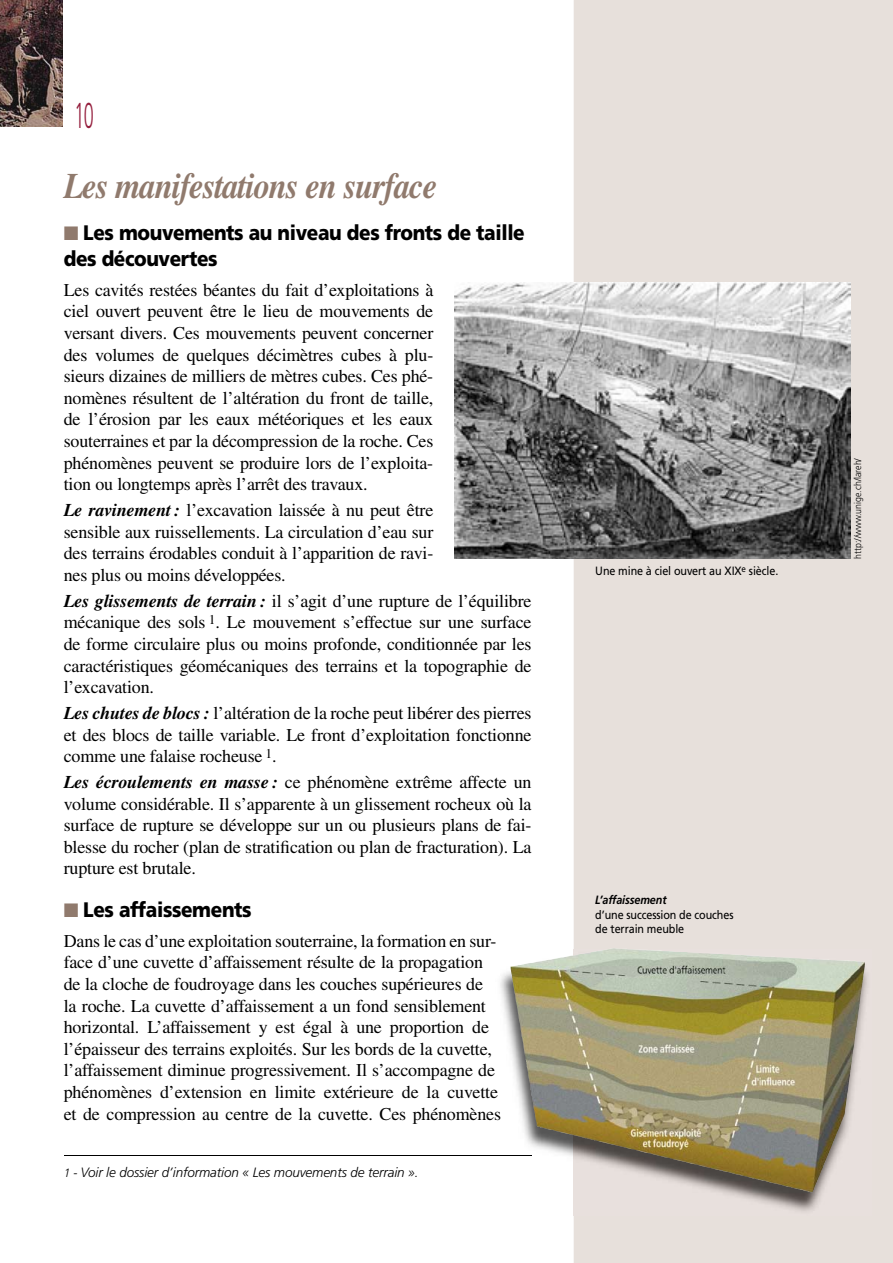
<style>
.page{position:relative;width:893px;height:1263px;background:#fff}
.page>*{position:absolute;margin:0;border:0;box-sizing:border-box;transform-origin:0 0}
.t1{font:italic 700 36px "Times";letter-spacing:-.03em;color:#907a6d;scale:.9 1}
.t2{font:300 36px "Frutiger";color:#941d3c;scale:.5 1}
.t3{font:900 21px/25.2px "Frutiger";letter-spacing:-.02em;color:#000;scale:.9 1}
.t4{font:18px/21.6px "Times";letter-spacing:-.01em;color:#000;text-align:justify}
.t5{font:italic 300 13.5px "Frutiger";letter-spacing:-.01em;color:#000}
.t6{font:12px/14.4px "Frutiger";letter-spacing:-.01em;color:#000;scale:.9 1}
.t7{font:italic 700 12px "Frutiger";letter-spacing:-.01em;color:#000;scale:.9 1}
.t8{font:300 9.75px "Frutiger";color:#000;scale:.9 1}
.s1{font-weight:700;font-style:italic}
.s2{font-size:12px}
</style>
<div class="page">
<div style="left:574px;top:0;width:319px;height:1263px;background:#e7e0db"></div>
<img style="left:0;top:0;width:62px;height:127px">
<img style="left:455px;top:283px;width:395px;height:275px">
<img style="left:500px;top:950px;width:371px;height:265px">
<img style="left:822px;top:962px;width:43px;height:208px">
<hr style="left:64px;top:1155px;width:467px;height:1px;background:#000">
<h1 class="t2" style="left:75px;top:95px;width:40px">10</h1>
<h1 class="t1" style="left:64px;top:165px;width:417px">Les manifestations en surface</h1>
<p class="t3" style="left:64px;top:220px;width:514px;text-indent:19px">Les mouvements au niveau des fronts de taille des découvertes</p>
<p class="t4" style="left:64px;top:279px;width:371px">Les cavités restées béantes du fait d’exploitations à ciel ouvert peuvent être le lieu de mouvements de versant divers. Ces mouvements peuvent concerner des volumes de quelques décimètres cubes à plu&shy;sieurs dizaines de milliers de mètres cubes. Ces phé&shy;nomènes résultent de l’altération du front de taille, de l’érosion par les eaux météoriques et les eaux souterraines et par la décompression de la roche. Ces phénomènes peuvent se produire lors de l’exploita&shy;tion ou longtemps après l’arrêt des travaux.</p>
<p class="t4" style="left:64px;top:499px;width:371px"><span class="s1">Le ravinement :</span> l’excavation laissée à nu peut être sensible aux ruissellements. La circulation d’eau sur des terrains érodables conduit à l’apparition de ravi&shy;nes plus ou moins développées.</p>
<p class="t4" style="left:64px;top:590px;width:469px"><span class="s1">Les glissements de terrain :</span> il s’agit d’une rupture de l’équilibre mécanique des sols <sup>1</sup>. Le mouvement s’effectue sur une surface de forme circulaire plus ou moins profonde, conditionnée par les caractéristiques géomécaniques des terrains et la topographie de l’excavation.</p>
<p class="t4" style="left:64px;top:702px;width:469px"><span class="s1">Les chutes de blocs :</span> l’altération de la roche peut libérer des pierres et des blocs de taille variable. Le front d’exploitation fonctionne comme une falaise rocheuse <sup>1</sup>.</p>
<p class="t4" style="left:64px;top:771px;width:469px"><span class="s1">Les écroulements en masse :</span> ce phénomène extrême affecte un volume considérable. Il s’apparente à un glissement rocheux où la surface de rupture se développe sur un ou plusieurs plans de fai&shy;blesse du rocher (plan de stratification ou plan de fracturation). La rupture est brutale.</p>
<p class="t3" style="left:83px;top:896px;width:189px">Les affaissements</p>
<p class="t4" style="left:64px;top:930px;width:439px;text-align:left">Dans le cas d’une exploitation souterraine, la formation en sur&shy;face d’une cuvette d’affaissement résulte de la propagation de la cloche de foudroyage dans les couches supérieures de<br>la roche. La cuvette d’affaissement a un fond sensiblement horizontal. L’affaissement y est égal à une proportion de l’épaisseur des terrains exploités. Sur les bords de la cuvette, l’affaissement diminue progressivement. Il s’accompagne de phénomènes d’extension en limite extérieure de la cuvette et de compression au centre de la cuvette. Ces phénomènes</p>
<p class="t5" style="left:64px;top:1164px;width:356px"><span class="s2">1 -</span> Voir le dossier d’information « Les mouvements de terrain ».</p>
<p class="t6" style="left:595px;top:563px;width:205px">Une mine à ciel ouvert au XIX<sup>e</sup> siècle.</p>
<p class="t7" style="left:595px;top:893px;width:81px">L’affaissement</p>
<p class="t6" style="left:595px;top:907px;width:155px">d’une succession de couches de terrain meuble</p>
<p class="t8" style="left:852px;top:559px;width:114px;rotate:-90deg">http://www.unige.ch/lareh/</p>
</div>
